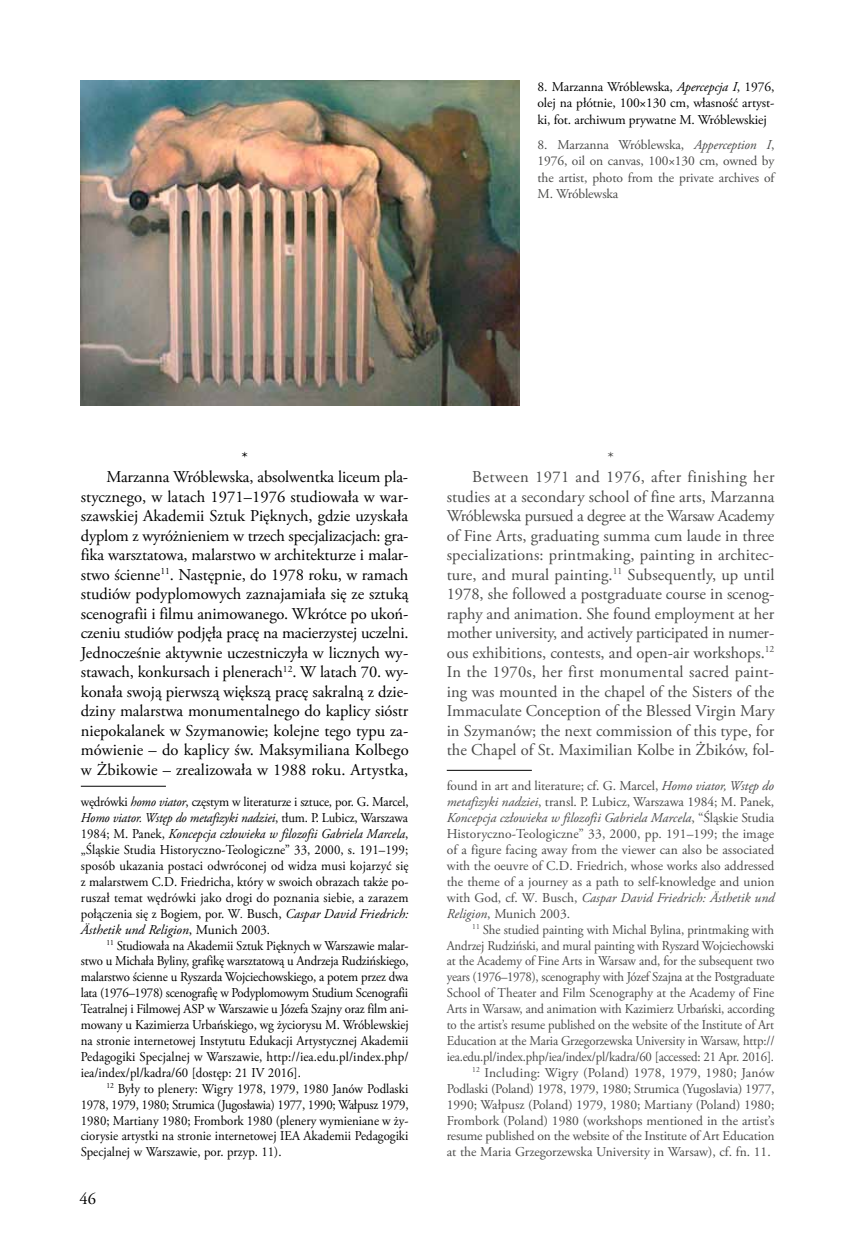
<style>
.page{position:relative;width:851px;height:1255px;background:#fff}
.page>*{position:absolute;margin:0;border:0;box-sizing:border-box;transform-origin:0 0}
.t1{font:16.5px "Adobe Garamond Pro";letter-spacing:-.005em;color:#000}
.t2{font:16.5px "Adobe Garamond Pro";color:#4a4a49}
.t3{font:16.5px "Adobe Garamond Pro";letter-spacing:-.02em;color:#4a4a49}
.t4{font:16.5px "Adobe Garamond Pro";letter-spacing:.025em;color:#4a4a49}
.t5{font:13.5px/15.9px "Adobe Garamond Pro";color:#000;text-align:justify;scale:.95 1}
.t6{font:13.5px/15.9px "Adobe Garamond Pro";letter-spacing:-.01em;color:#4a4a49;text-align:right;scale:.95 1}
.t7{font:13.5px/15.9px "Adobe Garamond Pro";letter-spacing:-.01em;color:#4a4a49;text-align:justify}
.t8{font:13.5px/16.5px "Adobe Garamond Pro";color:#000;text-align:justify}
.s1{font-style:italic}
</style>
<div class="page">
<hr style="left:81px;top:785px;width:85px;height:1px;background:#000">
<hr style="left:446px;top:770px;width:85px;height:1px;background:#000">
<img style="left:81px;top:81px;width:439px;height:325px">
<p class="t8" style="left:537px;top:79px;width:238px">8. Marzanna Wróblewska, <span class="s1">Apercepcja I</span>, 1976, olej na płótnie, 100×130 cm, własność artyst&shy;ki, fot. archiwum prywatne M. Wróblewskiej</p>
<p class="t7" style="left:537px;top:137px;width:238px;line-height:16.5px">8. Marzanna Wróblewska, <span class="s1">Apperception I</span>, 1976, oil on canvas, 100×130 cm, owned by the artist, photo from the private archives of M. Wróblewska</p>
<p class="t1" style="left:241px;top:447px;width:8px">*</p>
<p class="t1" style="left:106px;top:467px;width:303px">Marzanna Wróblewska, absolwentka liceum pla-</p>
<p class="t1" style="left:81px;top:486px;width:329px">stycznego, w latach 1971–1976 studiowała w war-</p>
<p class="t1" style="left:81px;top:506px;width:329px">szawskiej Akademii Sztuk Pięknych, gdzie uzyskała</p>
<p class="t1" style="left:81px;top:525px;width:329px">dyplom z wyróżnieniem w trzech specjalizacjach: gra-</p>
<p class="t1" style="left:81px;top:545px;width:329px">fika warsztatowa, malarstwo w architekturze i malar-</p>
<p class="t1" style="left:81px;top:564px;width:329px">stwo ścienne<sup>11</sup>. Następnie, do 1978 roku, w ramach</p>
<p class="t1" style="left:81px;top:584px;width:329px">studiów podyplomowych zaznajamiała się ze sztuką</p>
<p class="t1" style="left:81px;top:603px;width:329px">scenografii i filmu animowanego. Wkrótce po ukoń-</p>
<p class="t1" style="left:81px;top:623px;width:329px">czeniu studiów podjęła pracę na macierzystej uczelni.</p>
<p class="t1" style="left:81px;top:642px;width:329px">Jednocześnie aktywnie uczestniczyła w licznych wy-</p>
<p class="t1" style="left:81px;top:662px;width:329px">stawach, konkursach i plenerach<sup>12</sup>. W latach 70. wy-</p>
<p class="t1" style="left:81px;top:681px;width:329px">konała swoją pierwszą większą pracę sakralną z dzie-</p>
<p class="t1" style="left:81px;top:701px;width:329px">dziny malarstwa monumentalnego do kaplicy sióstr</p>
<p class="t1" style="left:81px;top:720px;width:329px">niepokalanek w Szymanowie; kolejne tego typu za-</p>
<p class="t1" style="left:81px;top:740px;width:329px">mówienie – do kaplicy św. Maksymiliana Kolbego</p>
<p class="t1" style="left:81px;top:759px;width:329px">w Żbikowie – zrealizowała w 1988 roku. Artystka,</p>
<p class="t5" style="left:81px;top:794px;width:346px">wędrówki <span class="s1">homo viator</span>, częstym w literaturze i sztuce, por. G. Marcel, <span class="s1">Homo viator. Wstęp do metafizyki nadziei</span>, tłum. P. Lubicz, Warszawa 1984; M. Panek, <span class="s1">Koncepcja człowieka w filozofii Gabriela Marcela</span>, „Śląskie Studia Historyczno-Teologiczne” 33, 2000, s. 191–199; sposób ukazania postaci odwróconej od widza musi kojarzyć się z malarstwem C.D. Friedricha, który w swoich obrazach także po&shy;ruszał temat wędrówki jako drogi do poznania siebie, a zarazem połączenia się z Bogiem, por. W<span class="s1">.</span> Busch, <span class="s1">Caspar David Friedrich:<br>Ästhetik und Religion</span>, Munich 2003.</p>
<p class="t5" style="left:81px;top:937px;width:346px;text-indent:26px"><sup>11</sup> Studiowała na Akademii Sztuk Pięknych w Warszawie malar&shy;stwo u Michała Byliny, grafikę warsztatową u Andrzeja Rudzińskiego, malarstwo ścienne u Ryszarda Wojciechowskiego, a potem przez dwa lata (1976–1978) scenografię w Podyplomowym Studium Scenografii Teatralnej i Filmowej ASP w Warszawie u Józefa Szajny oraz film ani&shy;mowany u Kazimierza Urbańskiego, wg życiorysu M. Wróblewskiej na stronie internetowej Instytutu Edukacji Artystycznej Akademii Pedagogiki Specjalnej w Warszawie, http://iea.edu.pl/index.php/ iea/index/pl/kadra/60 [dostęp: 21 IV 2016].</p>
<p class="t5" style="left:81px;top:1080px;width:346px;text-indent:26px"><sup>12</sup> Były to plenery: Wigry 1978, 1979, 1980 Janów Podlaski 1978, 1979, 1980; Strumica (Jugosławia) 1977, 1990; Wałpusz 1979, 1980; Martiany 1980; Frombork 1980 (plenery wymieniane w ży&shy;ciorysie artystki na stronie internetowej IEA Akademii Pedagogiki Specjalnej w Warszawie, por. przyp. 11).</p>
<p class="t1" style="left:79px;top:1188px;width:18px">46</p>
<p class="t2" style="left:607px;top:447px;width:8px">*</p>
<p class="t4" style="left:472px;top:467px;width:303px">Between 1971 and 1976, after finishing her</p>
<p class="t2" style="left:446px;top:486px;width:329px">studies at a secondary school of fine arts, Marzanna</p>
<p class="t3" style="left:446px;top:506px;width:329px">Wróblewska pursued a degree at the Warsaw Academy</p>
<p class="t2" style="left:446px;top:525px;width:329px">of Fine Arts, graduating summa cum laude in three</p>
<p class="t2" style="left:446px;top:545px;width:329px">specializations: printmaking, painting in architec-</p>
<p class="t2" style="left:446px;top:564px;width:329px">ture, and mural painting.<sup>11</sup> Subsequently, up until</p>
<p class="t2" style="left:446px;top:584px;width:329px">1978, she followed a postgraduate course in scenog-</p>
<p class="t2" style="left:446px;top:603px;width:329px">raphy and animation. She found employment at her</p>
<p class="t3" style="left:446px;top:623px;width:329px">mother university, and actively participated in numer-</p>
<p class="t2" style="left:446px;top:642px;width:329px">ous exhibitions, contests, and open-air workshops.<sup>12</sup></p>
<p class="t2" style="left:446px;top:662px;width:329px">In the 1970s, her first monumental sacred paint-</p>
<p class="t2" style="left:446px;top:681px;width:329px">ing was mounted in the chapel of the Sisters of the</p>
<p class="t2" style="left:446px;top:701px;width:329px">Immaculate Conception of the Blessed Virgin Mary</p>
<p class="t2" style="left:446px;top:720px;width:329px">in Szymanów; the next commission of this type, for</p>
<p class="t2" style="left:446px;top:740px;width:329px">the Chapel of St. Maximilian Kolbe in Żbików, fol-</p>
<p class="t7" style="left:446px;top:778px;width:329px">found in art and literature; cf. G. Marcel, <span class="s1">Homo viator, Wstęp do metafizyki nadziei</span>, transl. P. Lubicz, Warszawa 1984; M. Panek, <span class="s1">Koncepcja człowieka w filozofii Gabriela Marcela</span>, “Śląskie Studia Historyczno-Teologiczne” 33, 2000, pp. 191–199; the image of a figure facing away from the viewer can also be associated with the oeuvre of C.D. Friedrich, whose works also addressed the theme of a journey as a path to self-knowledge and union with God, cf. W<span class="s1">.</span> Busch, <span class="s1">Caspar David Friedrich: Ästhetik und Religion</span>, Munich 2003.</p>
<p class="t6" style="left:446px;top:921px;width:346px"><sup>11</sup> She studied painting with Michal Bylina, printmaking with Andrzej Rudziński, and mural painting with Ryszard Wojciechowski at the Academy of Fine Arts in Warsaw and, for the subsequent two years (1976–1978), scenography with Józef Szajna at the Postgraduate School of Theater and Film Scenography at the Academy of Fine Arts in Warsaw, and animation with Kazimierz Urbański, according to the artist’s resume published on the website of the Institute of Art Education at the Maria Grzegorzewska University in Warsaw, http:// iea.edu.pl/index.php/iea/index/pl/kadra/60 [accessed: 21 Apr. 2016].<br><sup>12</sup> Including: Wigry (Poland) 1978, 1979, 1980; Janów Podlaski (Poland) 1978, 1979, 1980; Strumica (Yugoslavia) 1977, 1990; Wałpusz (Poland) 1979, 1980; Martiany (Poland) 1980; Frombork (Poland) 1980 (workshops mentioned in the artist’s resume published on the website of the Institute of Art Education at the Maria Grzegorzewska University in Warsaw), cf. fn. 11.</p>
</div>
